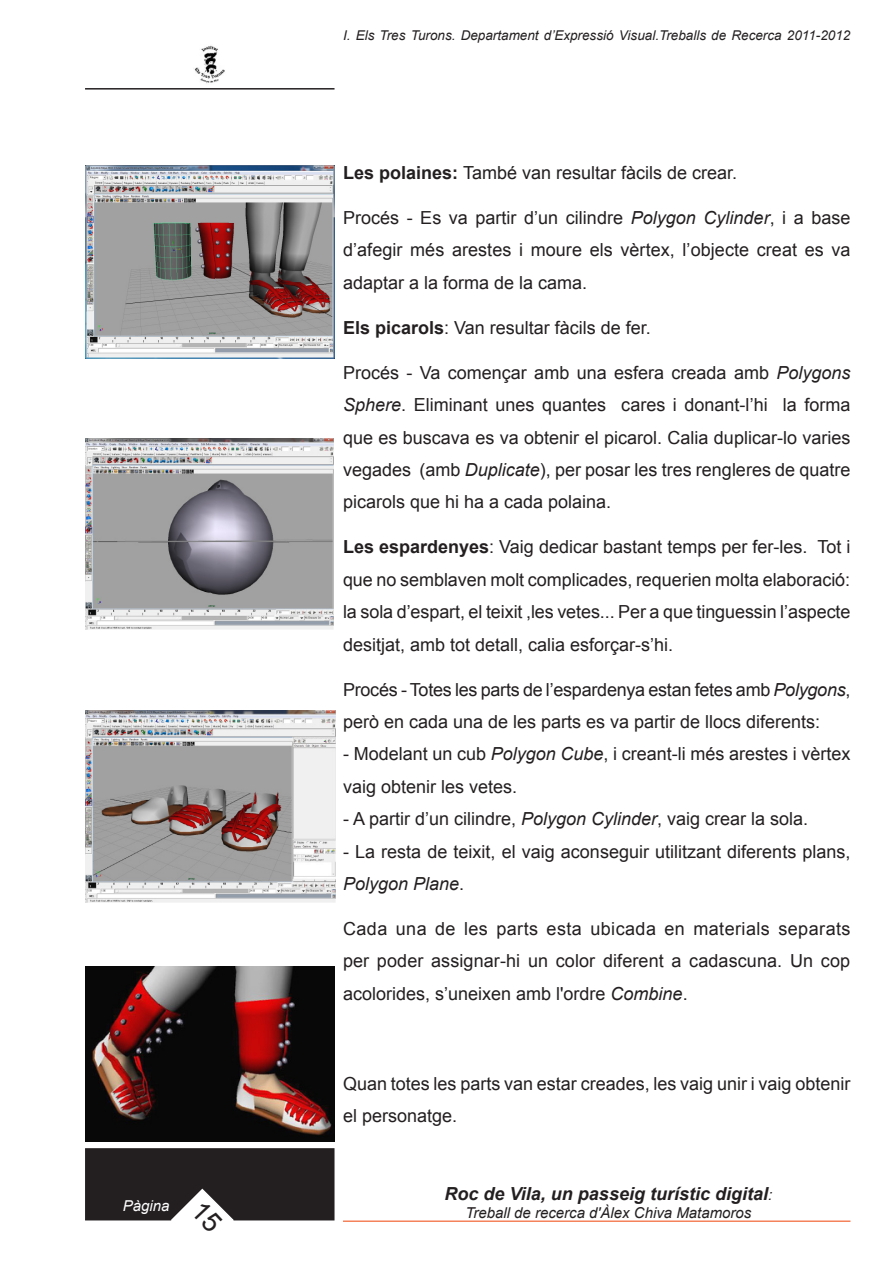
<style>
.page{position:relative;width:893px;height:1263px;background:#fff}
.page>*{position:absolute;margin:0;border:0;box-sizing:border-box;transform-origin:0 0}
.t1{font:18px/32.4px "Arial";color:#231f20;text-align:justify}
.t2{font:italic 700 18px "Arial";color:#231f20}
.t3{font:italic 15px "Arial";color:#231f20}
.t4{font:italic 15px "Arial";color:#fff}
.t5{font:italic 13.5px "Arial";color:#231f20}
.s1{font-weight:700}
.s2{font-style:italic}
.s3{font-weight:400;font-size:15px}
</style>
<div class="page">
<div style="left:86px;top:1149px;width:248px;height:71px;background:#231f20"></div>
<div style="left:85px;top:1148px;width:249px;height:72px;border:2px solid #231f20"></div>
<hr style="left:343px;top:1220px;width:507px;height:2px;background:#f4815a">
<img style="left:194px;top:45px;width:31px;height:38px">
<hr style="left:85px;top:88px;width:250px;height:2px;background:#231f20">
<img style="left:85px;top:966px;width:249px;height:176px">
<img style="left:85px;top:710px;width:250px;height:192px">
<img style="left:85px;top:438px;width:249px;height:192px">
<img style="left:85px;top:166px;width:250px;height:192px">
<svg style="left:170px;top:1188px;width:65px;height:33px"></svg>
<p class="t4" style="left:123px;top:1196px;width:48px">Pàgina</p>
<p class="t5" style="left:343px;top:27px;width:509px">I. Els Tres Turons. Departament d’Expressió Visual.Treballs de Recerca 2011-2012</p>
<p class="t1" style="left:343px;top:157px;width:396px"><span class="s1">Les polaines:</span> També van resultar fàcils de crear.</p>
<p class="t1" style="left:343px;top:202px;width:509px">Procés - Es va partir d’un cilindre <span class="s2">Polygon Cylinder</span>, i a base d’afegir més arestes i moure els vèrtex, l’objecte creat es va adaptar a la forma de la cama.</p>
<p class="t1" style="left:343px;top:311px;width:309px"><span class="s1">Els picarols</span>: Van resultar fàcils de fer.</p>
<p class="t1" style="left:343px;top:356px;width:509px">Procés - Va començar amb una esfera creada amb <span class="s2">Polygons Sphere</span>. Eliminant unes quantes cares i donant-l’hi la forma que es buscava es va obtenir el picarol. Calia duplicar-lo varies vegades (amb <span class="s2">Duplicate</span>), per posar les tres rengleres de quatre picarols que hi ha a cada polaina.</p>
<p class="t1" style="left:343px;top:531px;width:509px"><span class="s1">Les espardenyes</span>: Vaig dedicar bastant temps per fer-les. Tot i que no semblaven molt complicades, requerien molta elaboració: la sola d’espart, el teixit ,les vetes... Per a que tinguessin l’aspecte desitjat, amb tot detall, calia esforçar-s’hi.</p>
<p class="t1" style="left:343px;top:673px;width:509px">Procés - Totes les parts de l’espardenya estan fetes amb <span class="s2">Polygons</span>, però en cada una de les parts es va partir de llocs diferents:</p>
<p class="t1" style="left:343px;top:738px;width:509px">- Modelant un cub <span class="s2">Polygon Cube</span>, i creant-li més arestes i vèrtex vaig obtenir les vetes.</p>
<p class="t1" style="left:343px;top:803px;width:467px">- A partir d’un cilindre, <span class="s2">Polygon Cylinder</span>, vaig crear la sola.</p>
<p class="t1" style="left:343px;top:835px;width:509px">- La resta de teixit, el vaig aconseguir utilitzant diferents plans,<br><span class="s2">Polygon Plane</span>.</p>
<p class="t1" style="left:343px;top:913px;width:509px">Cada una de les parts esta ubicada en materials separats per poder assignar-hi un color diferent a cadascuna. Un cop acolorides, s’uneixen amb l'ordre <span class="s2">Combine</span>.</p>
<p class="t1" style="left:343px;top:1067px;width:509px">Quan totes les parts van estar creades, les vaig unir i vaig obtenir el personatge.</p>
<p class="t2" style="left:445px;top:1181px;width:329px">Roc de Vila, un passeig turístic digital<span class="s3">:</span></p>
<p class="t3" style="left:465px;top:1203px;width:288px">Treball de recerca d'Àlex Chiva Matamoros</p>
</div>
